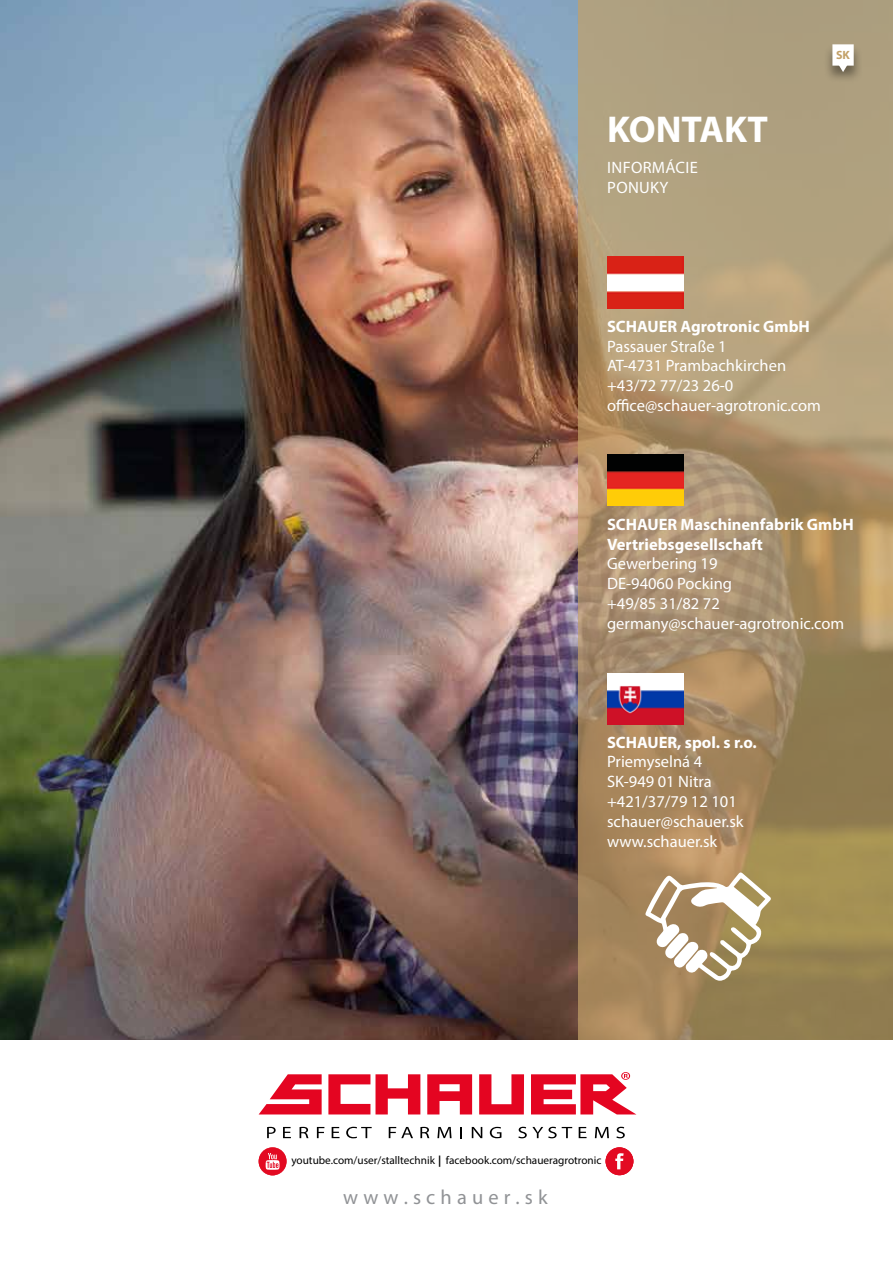
<style>
.page{position:relative;width:893px;height:1263px;background:#fff}
.page>*{position:absolute;margin:0;border:0;box-sizing:border-box;transform-origin:0 0}
.t1{font:700 37.5px "Myriad Pro";color:#fff}
.t2{font:20.4px "Myriad Pro";color:#919396}
.t3{font:16.5px/19.8px "Myriad Pro";color:#fff}
.t4{font:700 16.5px/19.8px "Myriad Pro";color:#fff}
.t5{font:16.5px/19.8px "Myriad Pro";letter-spacing:.02em;color:#fff}
.t6{font:700 12px "Myriad Pro";color:#c3a168}
.t7{font:11.25px "Myriad Pro";color:#000}
.s1{font-weight:700}
</style>
<div class="page">
<img style="left:0;top:0;width:578px;height:1039px">
<svg style="left:267px;top:1127px;width:9px;height:11px"></svg>
<svg style="left:283px;top:1127px;width:8px;height:11px"></svg>
<svg style="left:300px;top:1127px;width:8px;height:11px"></svg>
<svg style="left:317px;top:1127px;width:7px;height:11px"></svg>
<svg style="left:332px;top:1127px;width:7px;height:11px"></svg>
<svg style="left:346px;top:1127px;width:26px;height:11px"></svg>
<svg style="left:389px;top:1127px;width:24px;height:11px"></svg>
<svg style="left:420px;top:1127px;width:9px;height:11px"></svg>
<svg style="left:437px;top:1127px;width:15px;height:11px"></svg>
<svg style="left:472px;top:1127px;width:10px;height:11px"></svg>
<svg style="left:490px;top:1127px;width:11px;height:11px"></svg>
<svg style="left:518px;top:1127px;width:54px;height:11px"></svg>
<svg style="left:579px;top:1127px;width:7px;height:11px"></svg>
<svg style="left:595px;top:1127px;width:14px;height:11px"></svg>
<svg style="left:616px;top:1127px;width:9px;height:11px"></svg>
<svg style="left:259px;top:1074px;width:63px;height:40px"></svg>
<svg style="left:328px;top:1074px;width:92px;height:40px"></svg>
<svg style="left:479px;top:1074px;width:45px;height:40px"></svg>
<svg style="left:427px;top:1074px;width:45px;height:40px"></svg>
<svg style="left:531px;top:1072px;width:105px;height:42px"></svg>
<svg style="left:259px;top:1147px;width:28px;height:28px"></svg>
<svg style="left:606px;top:1147px;width:27px;height:29px"></svg>
<svg style="left:578px;top:0;width:315px;height:1039px;background:#aa936c"></svg>
<div style="left:823px;top:44px;width:40px;height:39px;background:#000;opacity:.4"></div>
<svg style="left:832px;top:44px;width:22px;height:28px"></svg>
<img style="left:607px;top:257px;width:77px;height:51px">
<img style="left:607px;top:455px;width:77px;height:51px">
<img style="left:607px;top:674px;width:77px;height:51px">
<svg style="left:645px;top:872px;width:126px;height:109px"></svg>
<h1 class="t1" style="left:607px;top:104px;width:162px">KONTAKT</h1>
<p class="t5" style="left:607px;top:158px;width:92px">INFORMÁCIE<br>PONUKY</p>
<p class="t6" style="left:836px;top:48px;width:15px">SK</p>
<p class="t4" style="left:607px;top:316px;width:204px">SCHAUER Agrotronic GmbH</p>
<p class="t3" style="left:607px;top:336px;width:215px">Passauer Straße 1<br>AT-4731 Prambachkirchen +43/72 77/23 26-0 office@schauer-agrotronic.com</p>
<p class="t4" style="left:607px;top:514px;width:248px">SCHAUER Maschinenfabrik GmbH<br>Vertriebsgesellschaft</p>
<p class="t3" style="left:607px;top:554px;width:239px">Gewerbering 19<br>DE-94060 Pocking<br>+49/85 31/82 72 germany@schauer-agrotronic.com</p>
<p class="t4" style="left:607px;top:732px;width:151px">SCHAUER, spol. s r.o.</p>
<p class="t3" style="left:607px;top:752px;width:138px">Priemyselná 4<br>SK-949 01 Nitra +421/37/79 12 101 schauer@schauer.sk www.schauer.sk</p>
<p class="t7" style="left:291px;top:1153px;width:312px">youtube.com/user/stalltechnik <span class="s1">|</span> facebook.com/schaueragrotronic</p>
<p class="t2" style="left:343px;top:1184px;width:206px">w w w . s c h a u e r . s k</p>
</div>
